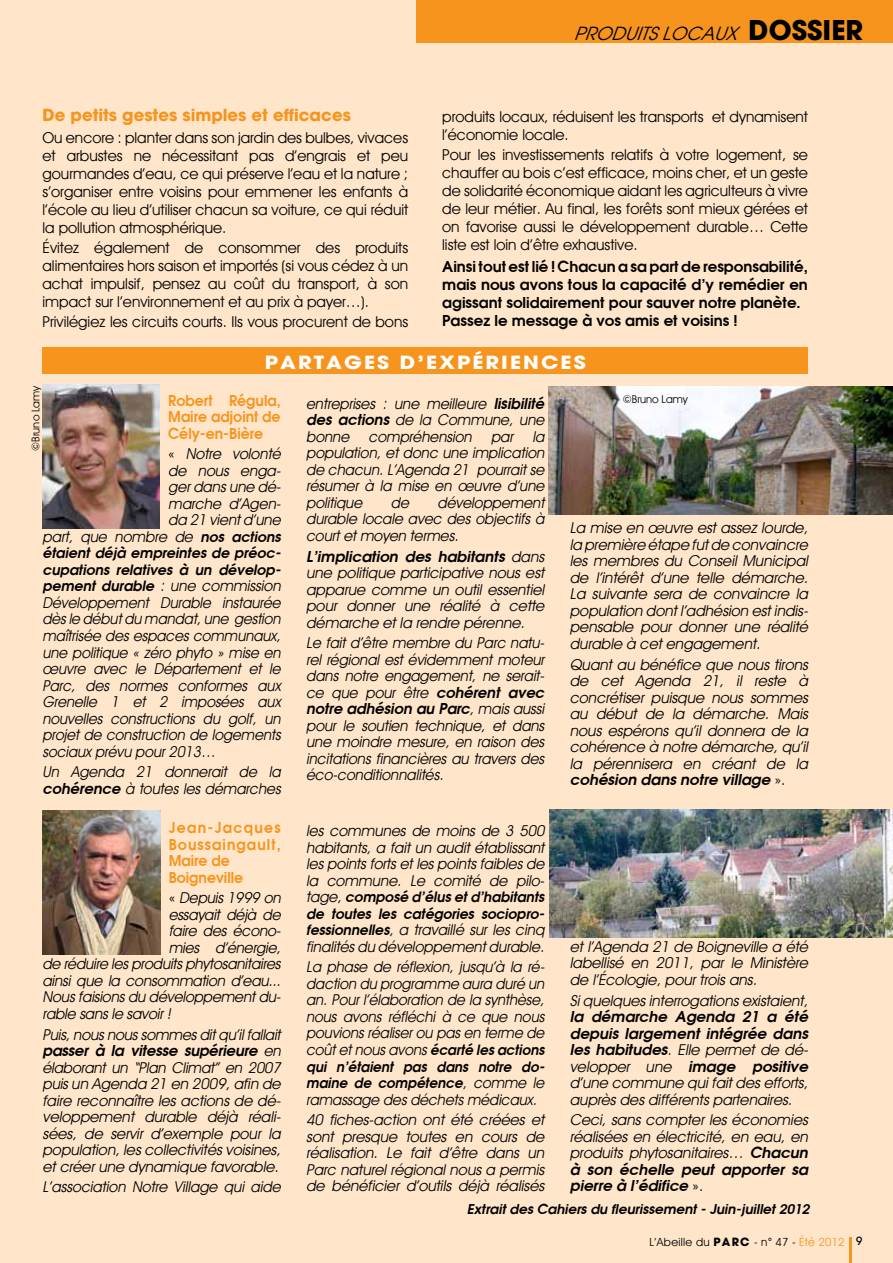
<style>
.page{position:relative;width:893px;height:1263px;background:#ffe6ca}
.page>*{position:absolute;margin:0;border:0;box-sizing:border-box;transform-origin:0 0}
.t1{font:italic 18px "Avant Garde";color:#000}
.t2{font:700 18px "Avant Garde";color:#fff;scale:1.16 1}
.t3{font:700 16.5px "Avant Garde";color:#f7941e}
.t4{font:italic 15px/16.5px "Avant Guard Regular SWFTE";color:#000;text-align:justify}
.t5{font:15px/18px "Avant Guard Regular SWFTE";color:#000;text-align:justify}
.t6{font:italic 600 15px/16.5px "Avant Garde";color:#000}
.t7{font:italic 15px/16.5px "Avant Guard Regular SWFTE";color:#000;text-align:justify;scale:.96 1}
.t8{font:600 15px/18px "Avant Garde";color:#000}
.t9{font:600 15px/16.5px "Avant Garde";letter-spacing:.075em;color:#f7941e;scale:.94 1}
.t10{font:600 15px/16.5px "Avant Garde";color:#f7941e;text-align:justify;scale:.94 1}
.t11{font:italic 600 14.25px/16.5px "Avant Garde";color:#000;text-align:justify;scale:.94 1}
.t12{font:italic 600 14.25px/16.5px "Avant Garde";color:#000;scale:.96 1}
.t13{font:italic 600 14.25px/16.5px "Avant Garde";color:#000}
.t14{font:italic 600 13.5px "Avant Garde";color:#000}
.t15{font:11.25px "Avant Guard Regular SWFTE";letter-spacing:.03em;color:#000}
.t16{font:500 11.25px "Avant Garde";color:#000}
.t17{font:10.8px "Avant Guard Regular SWFTE";color:#000}
.s1{font-weight:700;font-style:normal;font-size:27px}
.s2{font-style:normal}
.s3{font-family:"Avant Garde";font-weight:600;font-size:14.25px}
.s4{font-family:"Avant Garde";font-weight:600}
.s5{font-family:"Avant Guard Regular SWFTE";font-weight:400}
.s6{font-family:"Avant Guard Regular SWFTE";font-weight:400;font-style:normal}
.s7{font-family:"Avant Guard Regular SWFTE";font-weight:400;font-size:15px}
.s8{font-family:"Avant Garde";font-weight:700}
.s9{color:#f7941e}
</style>
<div class="page">
<hr style="left:849px;top:1237px;width:3px;height:26px;background:#f7941e">
<div style="left:417px;top:0;width:476px;height:43px;background:#f7941e"></div>
<img style="left:42px;top:384px;width:118px;height:144px">
<img style="left:43px;top:810px;width:117px;height:144px">
<img style="left:549px;top:387px;width:344px;height:127px">
<img style="left:549px;top:810px;width:344px;height:127px">
<div style="left:43px;top:347px;width:765px;height:27px;background:#f7941e"></div>
<p class="t3" style="left:43px;top:104px;width:310px">De petits gestes simples et efficaces</p>
<p class="t5" style="left:43px;top:128px;width:367px">Ou encore : planter dans son jardin des bulbes, vivaces et arbustes ne nécessitant pas d’engrais et peu gourmandes d’eau, ce qui préserve l’eau et la nature ; s’organiser entre voisins pour emmener les enfants à l’école au lieu d’utiliser chacun sa voiture, ce qui réduit la pollution atmosphérique.</p>
<p class="t5" style="left:43px;top:238px;width:367px">Évitez également de consommer des produits alimentaires hors saison et importés (si vous cédez à un achat impulsif, pensez au coût du transport, à son impact sur l’environnement et au prix à payer…).</p>
<p class="t5" style="left:43px;top:313px;width:367px">Privilégiez les circuits courts. Ils vous procurent de bons</p>
<p class="t1" style="left:574px;top:22px;width:192px">PRODUITS LOCAUX <span class="s1">dossier</span></p>
<p class="t5" style="left:442px;top:107px;width:367px">produits locaux, réduisent les transports et dynamisent l’économie locale.</p>
<p class="t5" style="left:442px;top:145px;width:367px">Pour les investissements relatifs à votre logement, se chauffer au bois c’est efficace, moins cher, et un geste de solidarité économique aidant les agriculteurs à vivre de leur métier. Au final, les forêts sont mieux gérées et on favorise aussi le développement durable… Cette liste est loin d’être exhaustive.</p>
<p class="t8" style="left:442px;top:257px;width:367px">Ainsi tout est lié ! Chacun a sa part de responsabilité, mais nous avons tous la capacité d’y remédier en agissant solidairement pour sauver notre planète.<br>Passez le message à vos amis et voisins !</p>
<p class="t2" style="left:265px;top:351px;width:97px">Partages</p>
<p class="t2" style="left:400px;top:351px;width:61px">d’expérie</p>
<p class="t2" style="left:523px;top:351px;width:29px">nces</p>
<p class="t17" style="left:29px;top:451px;width:67px;rotate:-90deg">©Bruno Lamy</p>
<p class="t17" style="left:623px;top:393px;width:66px">©Bruno Lamy</p>
<p class="t10" style="left:168px;top:392px;width:121px">Robert Régula, Maire adjoint de Cély-en-Bière</p>
<p class="t4" style="left:43px;top:446px;width:243px;text-align:right"><span class="s2">«</span> Notre volonté<br>de nous enga-<br>gerdansune dé-<br>marche d’Agen-<br>da 21 vientd’une<br>part, que nombre de <span class="s3">nos actions</span></p>
<p class="t13" style="left:43px;top:545px;width:243px">étaient déjà empreintes de préoc&shy;cupations relatives à un dévelop-</p>
<p class="t4" style="left:43px;top:578px;width:243px"><span class="s3">pement durable</span> : une commission Développement Durable instaurée dèsle débutdu mandat,une gestion maîtrisée des espaces communaux, une politique « zéro phyto » mise en œuvre avec le Département et le Parc, des normes conformes aux Grenelle 1 et 2 imposées aux nouvelles constructions du golf, un projet de construction de logements sociaux prévu pour2013…</p>
<p class="t4" style="left:43px;top:763px;width:243px">Un Agenda 21 donnerait de la <span class="s4">cohérence</span> à toutes les démarches</p>
<p class="t4" style="left:306px;top:395px;width:243px">entreprises : une meilleure <span class="s4">lisibilité des actions</span> de la Commune, une bonne compréhension par la population, et donc une implication de chacun.L’Agenda 21 pourraitse résumer à la mise en œuvre d’une politique</p>
<p class="t4" style="left:306px;top:494px;width:243px;text-indent:131px">développement durable locale avec des objectifs à courtetmoyen termes.</p>
<p class="t6" style="left:306px;top:547px;width:243px">L’implication des habitants <span class="s5">dans</span></p>
<p class="t4" style="left:306px;top:564px;width:243px">une politique participative nous est apparue comme un outil essentiel pour donner une réalité à cette démarche etla rendre pérenne.</p>
<p class="t4" style="left:306px;top:635px;width:243px">Le fait d’être membre du Parc natu&shy;rel régional est évidemment moteur dans notre engagement, ne serait&shy;ce que pour être <span class="s4">cohérent avec</span></p>
<p class="t6" style="left:306px;top:700px;width:243px">notre adhésion au Parc<span class="s5">,maisaussi</span></p>
<p class="t4" style="left:306px;top:717px;width:243px">pour le soutien technique, et dans une moindre mesure, en raison des incitations financières au travers des éco-conditionnalités.</p>
<p class="t4" style="left:391px;top:494px;width:23px">de</p>
<p class="t4" style="left:570px;top:520px;width:243px">La mise en œuvre est assez lourde, la première étape futde convaincre les membres du Conseil Municipal de l’intérêt d’une telle démarche.<br>La suivante sera de convaincre la population dontl’adhésion estindis&shy;pensable pour donner une réalité durable à cetengagement.</p>
<p class="t4" style="left:570px;top:656px;width:243px">Quant au bénéfice que nous tirons de cet Agenda 21, il reste à concrétiser puisque nous sommes au début de la démarche. Mais nous espérons qu’il donnera de la cohérence à notre démarche, qu’il la pérennisera en créant de la</p>
<p class="t6" style="left:570px;top:771px;width:217px">cohésion dans notre village <span class="s6">» .</span></p>
<p class="t9" style="left:169px;top:819px;width:121px">Jean-Jacques<br>Boussaingault,<br>Maire de<br>Boigneville</p>
<p class="t4" style="left:169px;top:890px;width:117px"><span class="s2">«</span> Depuis1999 on</p>
<p class="t4" style="left:169px;top:906px;width:117px">essayait déjà de</p>
<p class="t4" style="left:169px;top:923px;width:117px">faire des écono-</p>
<p class="t4" style="left:169px;top:939px;width:117px">mies d’énergie,</p>
<p class="t4" style="left:43px;top:956px;width:243px">de réduire lesproduitsphytosanitaires</p>
<p class="t4" style="left:43px;top:972px;width:243px">ainsi que la consommation d’eau...</p>
<p class="t4" style="left:43px;top:989px;width:243px">Nousfaisionsdu développementdu-</p>
<p class="t4" style="left:43px;top:1005px;width:133px">rable sansle savoir!</p>
<p class="t4" style="left:43px;top:1026px;width:243px">Puis,nousnoussommesditqu’ilfallait</p>
<p class="t6" style="left:43px;top:1042px;width:243px">passer à la vitesse supérieure <span class="s5">en</span></p>
<p class="t4" style="left:43px;top:1059px;width:243px">élaborant un “Plan Climat” en 2007 puisun Agenda 21 en 2009,afin de faire reconnaître les actions de dé&shy;veloppement durable déjà réali&shy;sées, de servir d’exemple pour la population,lescollectivitésvoisines, etcréerune dynamique favorable.</p>
<p class="t4" style="left:43px;top:1179px;width:243px">L’association Notre Village qui aide</p>
<p class="t4" style="left:306px;top:822px;width:243px">les communes de moins de 3 500 habitants, a fait un audit établissant lespointsfortsetlespointsfaiblesde la commune. Le comité de pilo-</p>
<p class="t12" style="left:306px;top:888px;width:253px"><span class="s7">tage,</span>composé d’élus etd’habitants de toutes les catégories sociopro-</p>
<p class="t4" style="left:306px;top:921px;width:243px"><span class="s3">fessionnelles</span>, a travaillé sur les cinq finalitésdu développementdurable.</p>
<p class="t7" style="left:306px;top:959px;width:253px">La phase de réflexion, jusqu’à la ré&shy;daction du programme aura duré un an. Pour l’élaboration de la synthèse, nous avons réfléchi à ce que nous pouvionsréaliserou pasen terme de</p>
<p class="t11" style="left:306px;top:1041px;width:258px"><span class="s7">coûtetnousavons</span>écarté lesactions qui n’étaient pas dans notre do&shy;maine de compétence<span class="s7">, comme le</span></p>
<p class="t7" style="left:306px;top:1089px;width:253px;line-height:20.7px">ramassage desdéchetsmédicaux.<br>40 fiches-action ont été créées et</p>
<p class="t4" style="left:306px;top:1128px;width:243px">sont presque toutes en cours de réalisation. Le fait d’être dans un Parc naturel régional nous a permis de bénéficier d’outils déjà réalisés</p>
<p class="t4" style="left:570px;top:938px;width:243px">et l’Agenda 21 de Boigneville a été labellisé en 2011, par le Ministère de l’écologie,pourtroisans.</p>
<p class="t4" style="left:570px;top:992px;width:243px">Siquelquesinterrogationsexistaient,</p>
<p class="t6" style="left:570px;top:1008px;width:243px">la démarche Agenda 21 a été depuis largement intégrée dans</p>
<p class="t4" style="left:570px;top:1041px;width:243px"><span class="s4">les habitudes</span>. Elle permet de dé-</p>
<p class="t6" style="left:570px;top:1057px;width:243px"><span class="s5">velopper une</span> image positive</p>
<p class="t4" style="left:570px;top:1074px;width:243px">d’une commune quifaitdesefforts, auprèsdesdifférentspartenaires.</p>
<p class="t4" style="left:570px;top:1112px;width:243px">Ceci, sans compter les économies réalisées en électricité, en eau, en produits phytosanitaires… <span class="s4">Chacun</span></p>
<p class="t6" style="left:570px;top:1161px;width:243px">à son échelle peut apporter sa pierre à l’édifice <span class="s6">» .</span></p>
<p class="t14" style="left:467px;top:1200px;width:347px">Extraitdes Cahiers du fleurissement- Juin-juillet2012</p>
<p class="t15" style="left:649px;top:1235px;width:197px">L’Abeille du <span class="s8">PARC</span> - n° 47 - <span class="s9">Été 2012</span></p>
<p class="t16" style="left:856px;top:1234px;width:8px">9</p>
</div>
